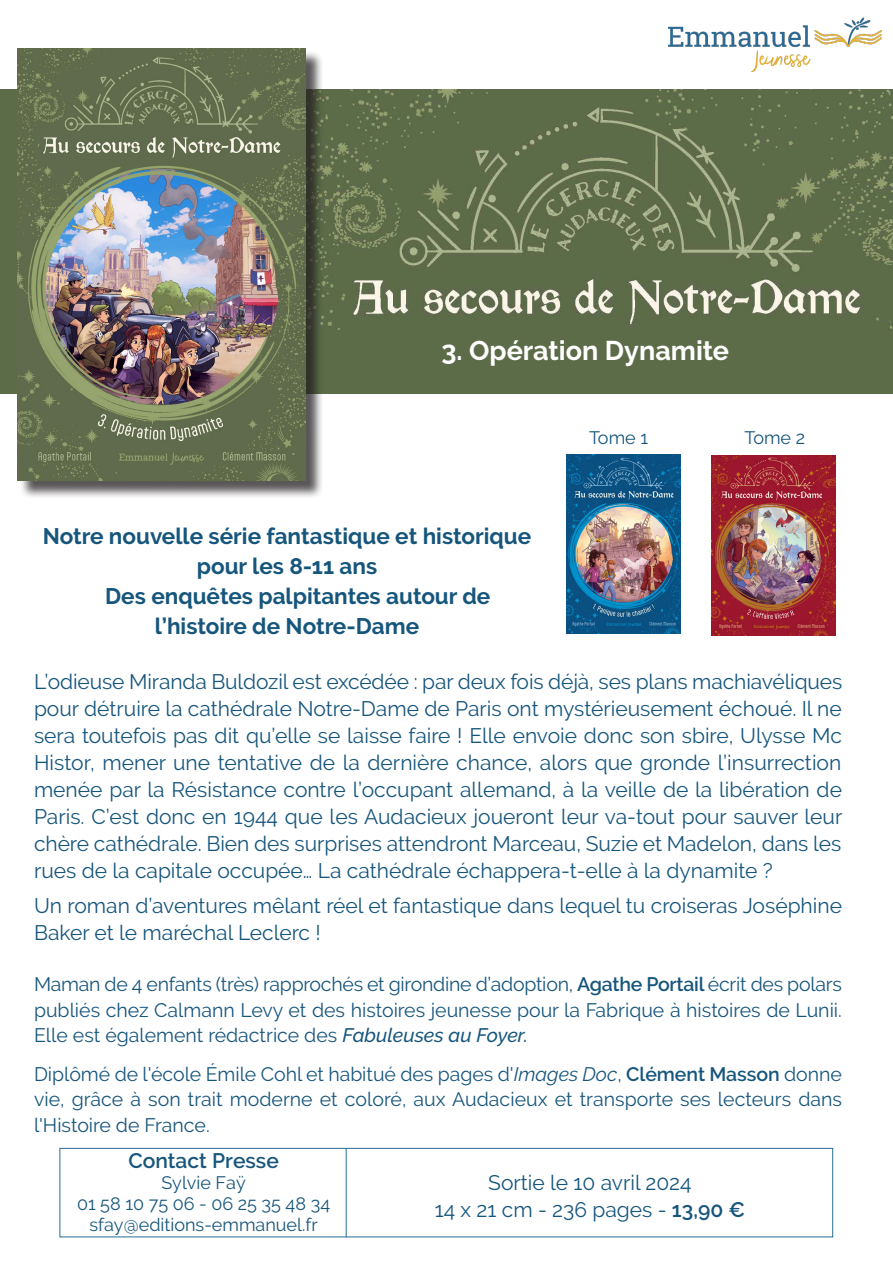
<style>
.page{position:relative;width:893px;height:1263px;background:#fff}
.page>*{position:absolute;margin:0;border:0;box-sizing:border-box;transform-origin:0 0}
.t1{font:700 27px "Raleway";color:#fff}
._04_Points_clés{font:700 22.5px/30px "Raleway";color:#17567c;text-align:center}
.Texte_courant{font:21px/27px "Raleway";color:#17567c;text-align:justify}
._07_info_technique{font:21px "Raleway";color:#17567c}
._05_Texte_courant{font:600 21px "Raleway";color:#17567c}
._06_Texte_auteur{font:19.5px/25.5px "Raleway";color:#17567c;text-align:justify}
._05_Texte_courant-2{font:18px "Raleway";color:#17567c}
.s1{font-weight:600}
.s2{font-weight:500;font-style:italic}
.s3{font-style:italic}
</style>
<div class="page">
<img style="left:668px;top:17px;width:213px;height:55px">
<div style="left:60px;top:1148px;width:773px;height:89px;background:#fff;border:1px solid #296d94"></div>
<hr style="left:346px;top:1148px;width:1px;height:89px;background:#296d94">
<img style="left:567px;top:455px;width:113px;height:178px">
<div style="left:0;top:89px;width:893px;height:304px;background:#5c6c48"></div>
<img style="left:711px;top:455px;width:124px;height:181px">
<img style="left:324px;top:89px;width:569px;height:241px">
<div style="left:19px;top:50px;width:305px;height:449px;background:#231f20;opacity:.75"></div>
<img style="left:17px;top:48px;width:288px;height:432px">
<p class="t1" style="left:441px;top:335px;width:289px">3. Opération Dynamite</p>
<p class="_05_Texte_courant-2" style="left:589px;top:427px;width:61px">Tome 1</p>
<p class="_05_Texte_courant-2" style="left:744px;top:427px;width:62px">Tome 2</p>
<p class="_04_Points_clés" style="left:43px;top:521px;width:490px">Notre nouvelle série fantastique et historique pour les 8-11 ans</p>
<p class="_04_Points_clés" style="left:105px;top:581px;width:387px">Des enquêtes palpitantes autour de</p>
<p class="_04_Points_clés" style="left:155px;top:611px;width:266px">l’histoire de Notre-Dame</p>
<p class="Texte_courant" style="left:34px;top:668px;width:810px">L’odieuse Miranda Buldozil est excédée : par deux fois déjà, ses plans machiavéliques pour détruire la cathédrale Notre-Dame de Paris ont mystérieusement échoué. Il ne sera toutefois pas dit qu’elle se laisse faire ! Elle envoie donc son sbire, Ulysse Mc Histor, mener une tentative de la dernière chance, alors que gronde l’insurrection menée par la Résistance contre l’occupant allemand, à la veille de la libération de Paris. C’est donc en 1944 que les Audacieux joueront leur va-tout pour sauver leur chère cathédrale. Bien des surprises attendront Marceau, Suzie et Madelon, dans les rues de la capitale occupée… La cathédrale échappera-t-elle à la dynamite ?</p>
<p class="Texte_courant" style="left:34px;top:892px;width:809px">Un roman d’aventures mêlant réel et fantastique dans lequel tu croiseras Joséphine<br>Baker et le maréchal Leclerc !</p>
<p class="_06_Texte_auteur" style="left:34px;top:972px;width:809px">Maman de 4 enfants (très) rapprochés et girondine d’adoption, <span class="s1">Agathe Portail</span> écrit des polars publiés chez Calmann Levy et des histoires jeunesse pour la Fabrique à histoires de Lunii.<br>Elle est également rédactrice des <span class="s2">Fabuleuses au Foyer.</span></p>
<p class="_06_Texte_auteur" style="left:34px;top:1061px;width:810px">Diplômé de l'école Émile Cohl et habitué des pages d'<span class="s3">Images Doc</span>, <span class="s1">Clément Masson</span> donne vie, grâce à son trait moderne et coloré, aux Audacieux et transporte ses lecteurs dans l'Histoire de France.</p>
<p class="_05_Texte_courant" style="left:128px;top:1148px;width:152px">Contact Presse</p>
<p class="_05_Texte_courant-2" style="left:161px;top:1172px;width:86px">Sylvie Faÿ</p>
<p class="_05_Texte_courant-2" style="left:77px;top:1193px;width:255px">01 58 10 75 06 - 06 25 35 48 34</p>
<p class="_05_Texte_courant-2" style="left:89px;top:1214px;width:230px">sfay@editions-emmanuel.fr</p>
<p class="_07_info_technique" style="left:488px;top:1170px;width:205px">Sortie le 10 avril 2024</p>
<p class="_07_info_technique" style="left:435px;top:1197px;width:312px">14 x 21 cm - 236 pages - <span class="s1">13,90 €</span></p>
</div>
